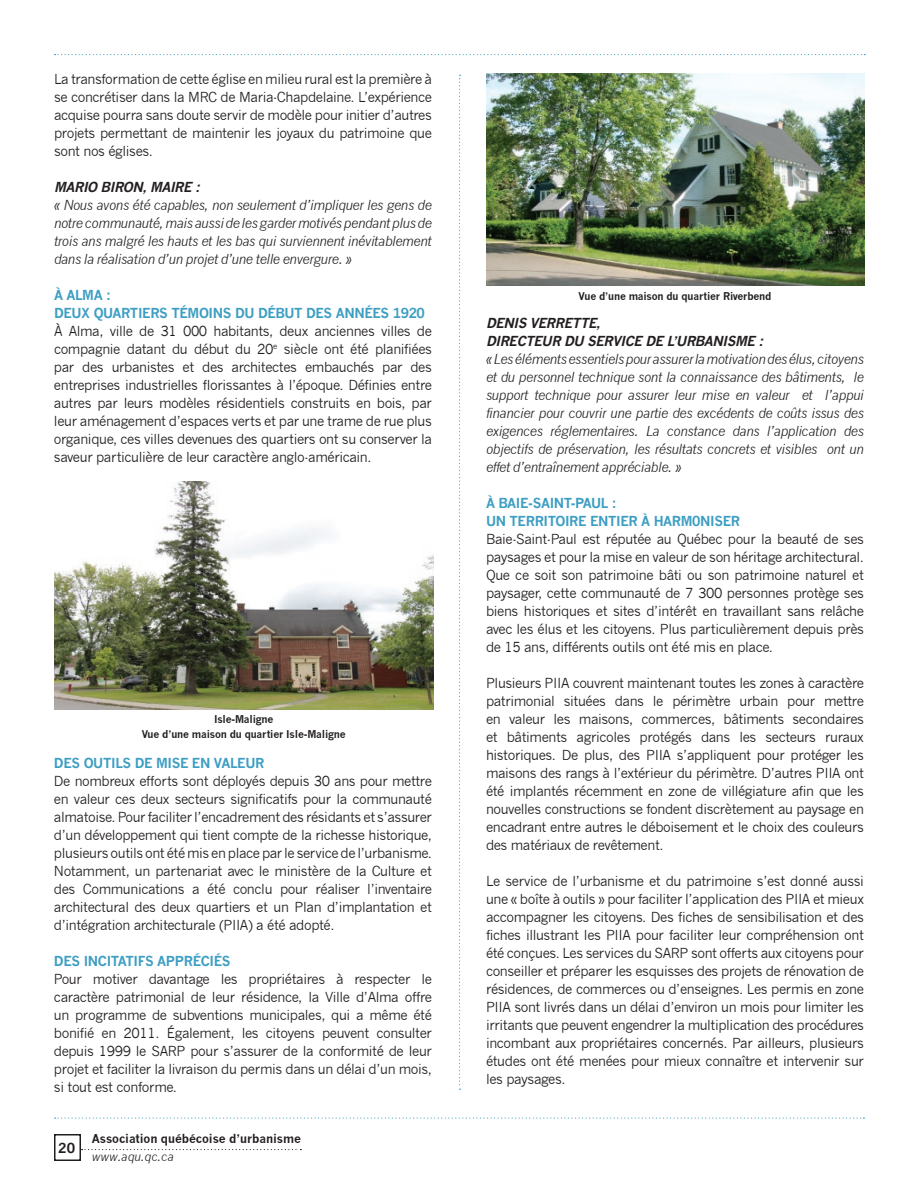
<style>
.page{position:relative;width:918px;height:1188px;background:#fff}
.page>*{position:absolute;margin:0;border:0;box-sizing:border-box;transform-origin:0 0}
.t1{font:13.5px/18px "News Gothic";letter-spacing:-.03em;color:#231f20;text-align:justify}
.t2{font:italic 13.5px/18px "News Gothic";letter-spacing:-.03em;color:#231f20;text-align:justify}
.t3{font:700 13.5px/18px "News Gothic";letter-spacing:-.03em;color:#3d9ec3}
.t4{font:italic 700 13.5px "News Gothic";color:#231f20}
.t5{font:700 13.5px "News Gothic";color:#231f20}
.t6{font:700 12px "News Gothic";letter-spacing:-.01em;color:#231f20}
.t7{font:italic 12px "News Gothic";letter-spacing:-.01em;color:#231f20}
.t8{font:700 10.5px/15px "News Gothic";letter-spacing:-.02em;color:#231f20;text-align:center}
</style>
<div class="page">
<div style="left:54px;top:1134px;width:27px;height:27px;border:2px solid #231f20"></div>
<svg style="left:82px;top:1149px;width:219px;height:1px"></svg>
<svg style="left:55px;top:1118px;width:809px;height:1px"></svg>
<svg style="left:55px;top:54px;width:810px;height:1px"></svg>
<svg style="left:459px;top:75px;width:2px;height:1015px"></svg>
<img style="left:55px;top:481px;width:378px;height:229px">
<img style="left:486px;top:74px;width:378px;height:212px">
<p class="t1" style="left:54px;top:70px;width:380px">La transformation de cette église en milieu rural est la première à se concrétiser dans la MRC de Maria-Chapdelaine. L’expérience acquise pourra sans doute servir de modèle pour initier d’autres projets permettant de maintenir les joyaux du patrimoine que sont nos églises.</p>
<p class="t4" style="left:54px;top:178px;width:21px">MARIO</p>
<p class="t4" style="left:101px;top:178px;width:19px">BIRON</p>
<p class="t4" style="left:142px;top:178px;width:16px">,MAIRE</p>
<p class="t4" style="left:195px;top:178px;width:10px">:</p>
<p class="t2" style="left:54px;top:196px;width:379px">« Nous avons été capables, non seulement d’impliquer les gens de notre communauté, mais aussi de les garder motivés pendant plus de trois ans malgré les hauts et les bas qui surviennent inévitablement dans la réalisation d’un projet d’une telle envergure. »</p>
<p class="t3" style="left:54px;top:285px;width:373px">À ALMA :<br>DEUX QUARTIERS TÉMOINS DU DÉBUT DES ANNÉES 1920</p>
<p class="t1" style="left:54px;top:322px;width:380px">À Alma, ville de 31 000 habitants, deux anciennes villes de compagnie datant du début du 20<sup>e</sup> siècle ont été planifiées par des urbanistes et des architectes embauchés par des entreprises industrielles florissantes à l’époque. Définies entre autres par leurs modèles résidentiels construits en bois, par leur aménagement d’espaces verts et par une trame de rue plus organique, ces villes devenues des quartiers ont su conserver la saveur particulière de leur caractère anglo-américain.</p>
<p class="t8" style="left:142px;top:711px;width:205px">Isle-Maligne<br>Vue d’une maison du quartier Isle-Maligne</p>
<p class="t3" style="left:54px;top:753px;width:39px">Des outils</p>
<p class="t3" style="left:135px;top:753px;width:31px">de mise</p>
<p class="t3" style="left:192px;top:753px;width:32px">en valeur</p>
<p class="t1" style="left:54px;top:772px;width:380px">De nombreux efforts sont déployés depuis 30 ans pour mettre en valeur ces deux secteurs significatifs pour la communauté almatoise. Pour faciliter l’encadrement des résidants et s’assurer d’un développement qui tient compte de la richesse historique, plusieurs outils ont été mis en place par le service de l’urbanisme.<br>Notamment, un partenariat avec le ministère de la Culture et des Communications a été conclu pour réaliser l’inventaire architectural des deux quartiers et un Plan d’implantation et d’intégration architecturale (PIIA) a été adopté.</p>
<p class="t3" style="left:54px;top:951px;width:38px">Des incitatifs</p>
<p class="t3" style="left:157px;top:951px;width:10px">appréciés</p>
<p class="t1" style="left:54px;top:970px;width:380px">Pour motiver davantage les propriétaires à respecter le caractère patrimonial de leur résidence, la Ville d’Alma offre un programme de subventions municipales, qui a même été bonifié en 2011. Également, les citoyens peuvent consulter depuis 1999 le SARP pour s’assurer de la conformité de leur projet et faciliter la livraison du permis dans un délai d’un mois, si tout est conforme.</p>
<p class="t5" style="left:58px;top:1139px;width:18px">20</p>
<p class="t6" style="left:92px;top:1131px;width:211px">Association québécoise d’urbanisme</p>
<p class="t7" style="left:92px;top:1150px;width:84px">www.aqu.qc.ca</p>
<p class="t8" style="left:579px;top:288px;width:194px">Vue d’une maison du quartier Riverbend</p>
<p class="t4" style="left:486px;top:315px;width:19px">DENIS</p>
<p class="t4" style="left:530px;top:315px;width:18px">VERRETTE</p>
<p class="t4" style="left:596px;top:315px;width:9px">,</p>
<p class="t4" style="left:486px;top:333px;width:10px">DIRECTEUR</p>
<p class="t4" style="left:564px;top:333px;width:41px">DU SERVICE</p>
<p class="t4" style="left:645px;top:333px;width:40px">DE L’URBANISME</p>
<p class="t4" style="left:758px;top:333px;width:10px">:</p>
<p class="t2" style="left:486px;top:350px;width:380px">«Les éléments essentiels pour assurer la motivation des élus, citoyens et du personnel technique sont la connaissance des bâtiments, le support technique pour assurer leur mise en valeur et l’appui financier pour couvrir une partie des excédents de coûts issus des exigences réglementaires. La constance dans l’application des objectifs de préservation, les résultats concrets et visibles ont un effet d’entraînement appréciable. »</p>
<p class="t3" style="left:486px;top:494px;width:256px">À BAIE-SAINT-PAUL :<br>UN TERRITOIRE ENTIER À HARM0NISER</p>
<p class="t1" style="left:486px;top:530px;width:380px">Baie-Saint-Paul est réputée au Québec pour la beauté de ses paysages et pour la mise en valeur de son héritage architectural.<br>Que ce soit son patrimoine bâti ou son patrimoine naturel et paysager, cette communauté de 7 300 personnes protège ses biens historiques et sites d’intérêt en travaillant sans relâche avec les élus et les citoyens. Plus particulièrement depuis près de 15 ans, différents outils ont été mis en place.</p>
<p class="t1" style="left:486px;top:674px;width:380px">Plusieurs PIIA couvrent maintenant toutes les zones à caractère patrimonial situées dans le périmètre urbain pour mettre en valeur les maisons, commerces, bâtiments secondaires et bâtiments agricoles protégés dans les secteurs ruraux historiques. De plus, des PIIA s’appliquent pour protéger les maisons des rangs à l’extérieur du périmètre. D’autres PIIA ont été implantés récemment en zone de villégiature afin que les nouvelles constructions se fondent discrètement au paysage en encadrant entre autres le déboisement et le choix des couleurs des matériaux de revêtement.</p>
<p class="t1" style="left:486px;top:872px;width:380px">Le service de l’urbanisme et du patrimoine s’est donné aussi une « boîte à outils » pour faciliter l’application des PIIA et mieux accompagner les citoyens. Des fiches de sensibilisation et des fiches illustrant les PIIA pour faciliter leur compréhension ont été conçues. Les services du SARP sont offerts aux citoyens pour conseiller et préparer les esquisses des projets de rénovation de résidences, de commerces ou d’enseignes. Les permis en zone PIIA sont livrés dans un délai d’environ un mois pour limiter les irritants que peuvent engendrer la multiplication des procédures incombant aux propriétaires concernés. Par ailleurs, plusieurs études ont été menées pour mieux connaître et intervenir sur les paysages.</p>
</div>
